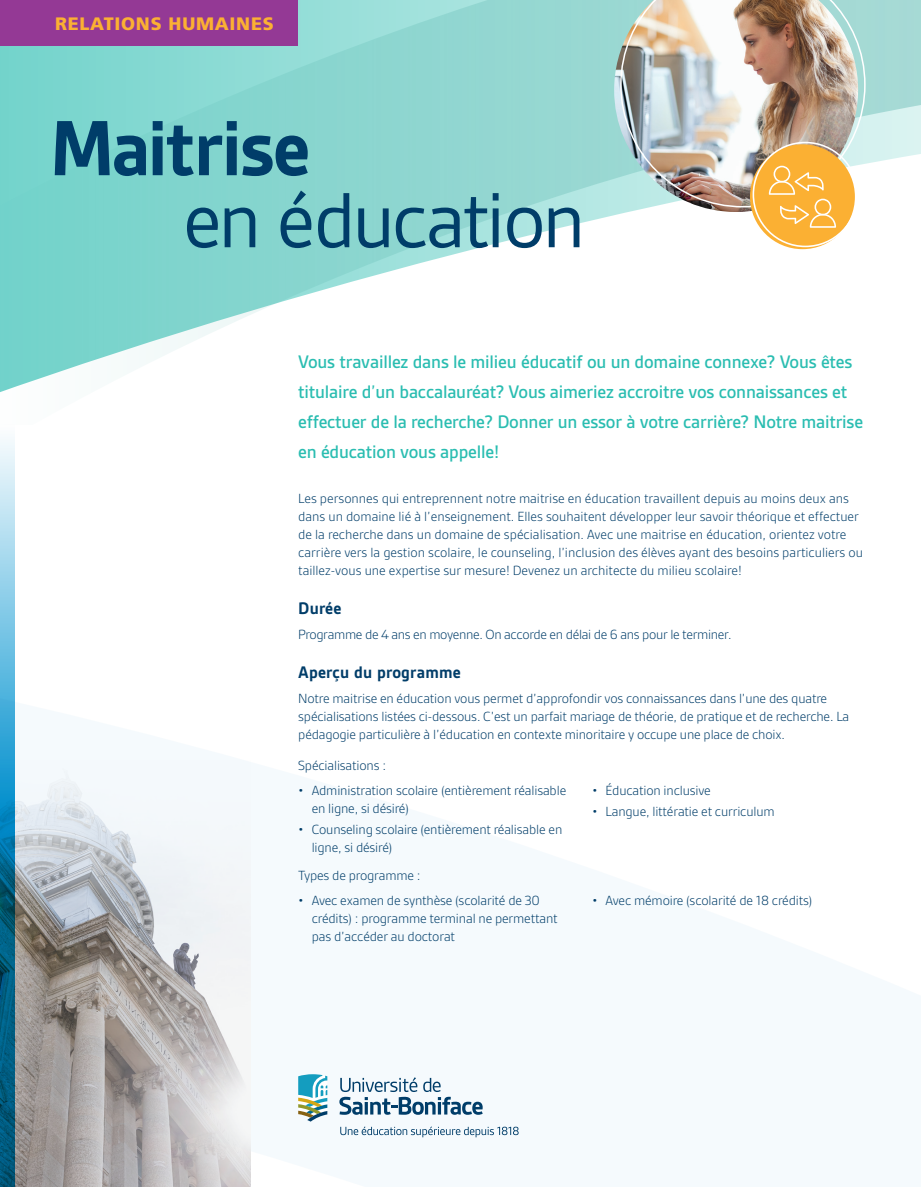
<style>
.page{position:relative;width:921px;height:1187px;background:#fff}
.page>*{position:absolute;margin:0;border:0;box-sizing:border-box;transform-origin:0 0}
.MAIN_HEADLINE{font:84px/72px "Gesta";letter-spacing:-.04em;color:#003d69}
.Intro-human_relation{font:500 19.5px/30px "Gesta";letter-spacing:-.01em;color:#2abdb1}
.BODY_SECTION_HEADER{font:700 18px "Gesta";letter-spacing:.01em;color:#003d69}
.Relations_tag{font:900 18px "Frutiger";letter-spacing:.04em;color:#fbb033}
.BODY_COPY{font:300 14.25px/18px "Gesta";letter-spacing:-.01em;color:#003d69}
.s1{font-weight:700}
</style>
<div class="page">
<img style="left:14px;top:755px;width:237px;height:432px">
<svg style="left:0;top:0;width:920px;height:392px"></svg>
<div style="left:0;top:0;width:298px;height:45px;background:#943995"></div>
<svg style="left:0;top:439px;width:14px;height:748px;background:#3d91b4"></svg>
<img style="left:614px;top:0;width:243px;height:212px">
<img style="left:620px;top:0;width:245px;height:207px">
<div style="left:749px;top:144px;width:105px;height:105px;background:#fbb033;border-radius:50%"></div>
<div style="left:752px;top:142px;width:105px;height:105px;border:2px solid #fff;border-radius:50%"></div>
<svg style="left:768px;top:166px;width:67px;height:62px"></svg>
<svg style="left:339px;top:1077px;width:143px;height:37px"></svg>
<svg style="left:340px;top:1126px;width:178px;height:11px"></svg>
<svg style="left:298px;top:1074px;width:29px;height:47px"></svg>
<p class="Relations_tag" style="left:55px;top:13px;width:220px">RELATIONS HUMAINES</p>
<p class="MAIN_HEADLINE" style="left:183px;top:113px;width:403px;text-indent:-133px"><span class="s1">Maitrise<br></span>en éducation</p>
<p class="Intro-human_relation" style="left:298px;top:347px;width:566px">Vous travaillez dans le milieu éducatif ou un domaine connexe? Vous êtes titulaire d’un baccalauréat? Vous aimeriez accroitre vos connaissances et effectuer de la recherche? Donner un essor à votre carrière? Notre maitrise en éducation vous appelle!</p>
<p class="BODY_COPY" style="left:298px;top:489px;width:566px">Les personnes qui entreprennent notre maitrise en éducation travaillent depuis au moins deux ans dans un domaine lié à l’enseignement. Elles souhaitent développer leur savoir théorique et effectuer de la recherche dans un domaine de spécialisation. Avec une maitrise en éducation, orientez votre carrière vers la gestion scolaire, le counseling, l’inclusion des élèves ayant des besoins particuliers ou taillez-vous une expertise sur mesure! Devenez un architecte du milieu scolaire!</p>
<p class="BODY_SECTION_HEADER" style="left:298px;top:598px;width:45px">Durée</p>
<p class="BODY_COPY" style="left:298px;top:625px;width:435px">Programme de 4 ans en moyenne. On accorde en délai de 6 ans pour le terminer.</p>
<p class="BODY_SECTION_HEADER" style="left:298px;top:662px;width:164px">Aperçu du programme</p>
<p class="BODY_COPY" style="left:298px;top:689px;width:552px">Notre maitrise en éducation vous permet d’approfondir vos connaissances dans l’une des quatre spécialisations listées ci-dessous. C’est un parfait mariage de théorie, de pratique et de recherche. La pédagogie particulière à l’éducation en contexte minoritaire y occupe une place de choix.</p>
<p class="BODY_COPY" style="left:298px;top:756px;width:89px">Spécialisations :</p>
<p class="BODY_COPY" style="left:311px;top:781px;width:256px;text-indent:-14px">• Administration scolaire (entièrement réalisable en ligne, si désiré)</p>
<p class="BODY_COPY" style="left:311px;top:820px;width:252px;text-indent:-14px">• Counseling scolaire (entièrement réalisable en ligne, si désiré)</p>
<p class="BODY_COPY" style="left:592px;top:781px;width:120px">• Éducation inclusive</p>
<p class="BODY_COPY" style="left:592px;top:802px;width:184px">• Langue, littératie et curriculum</p>
<p class="BODY_COPY" style="left:298px;top:866px;width:124px">Types de programme :</p>
<p class="BODY_COPY" style="left:311px;top:891px;width:247px;text-indent:-14px">• Avec examen de synthèse (scolarité de 30 crédits) : programme terminal ne permettant pas d’accéder au doctorat</p>
<p class="BODY_COPY" style="left:592px;top:891px;width:222px">• Avec mémoire (scolarité de 18 crédits)</p>
</div>
